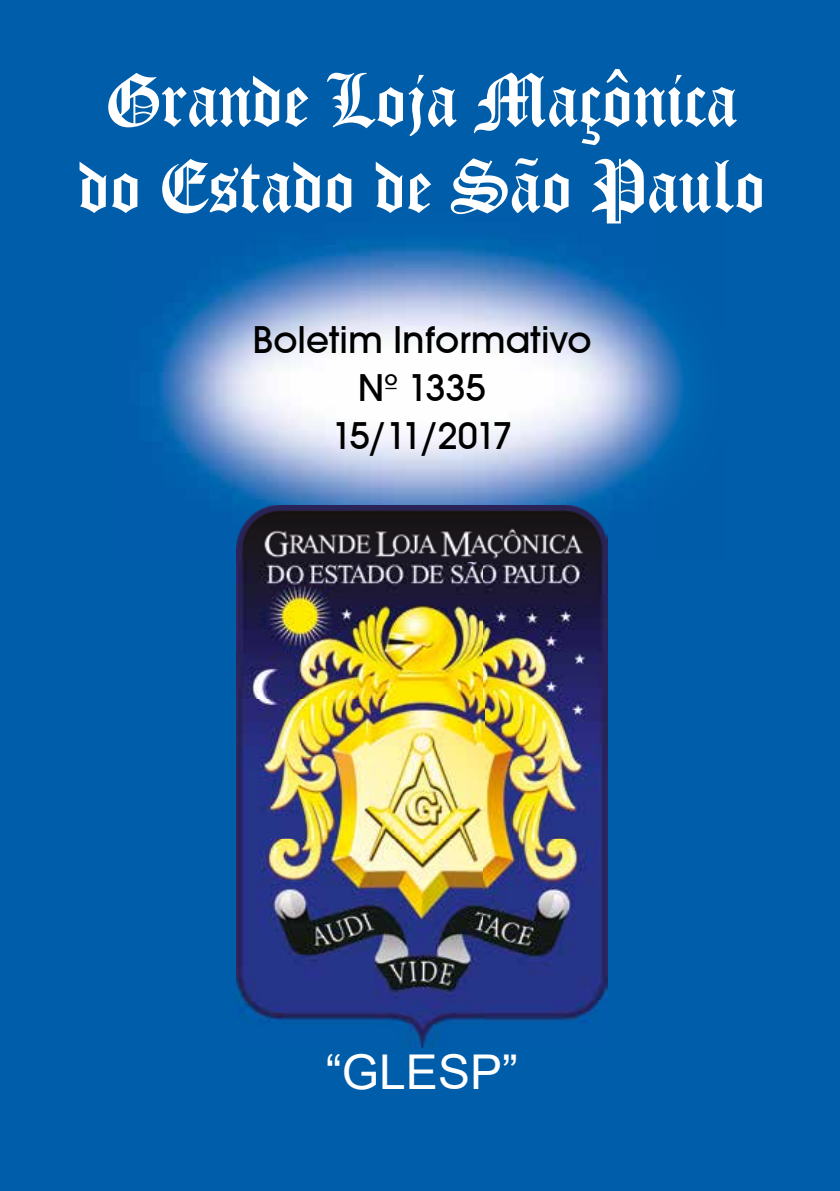
<style>
.page{position:relative;width:840px;height:1191px;background:#fff}
.page>*{position:absolute;margin:0;border:0;box-sizing:border-box;transform-origin:0 0}
.t1{font:82.2px/86px "Cloister Black BT";color:#fff;text-align:center}
.t2{font:48px "Arial";color:#fff}
.t3{font:40px/48px "Avant Garde Md ITCTT";color:#000;text-align:center}
</style>
<div class="page">
<div style="left:0;top:0;width:839px;height:1191px;background:#005da9"></div>
<img style="left:159px;top:241px;width:528px;height:320px">
<img style="left:236px;top:505px;width:371px;height:542px">
<p class="t1" style="left:78px;top:55px;width:688px">Grande Loja Maçônica do Estado de São Paulo</p>
<p class="t3" style="left:252px;top:315px;width:340px">Boletim Informativo<br>Nº 1335<br>15/11/2017</p>
<p class="t2" style="left:326px;top:1039px;width:193px">“GLESP”</p>
</div>
